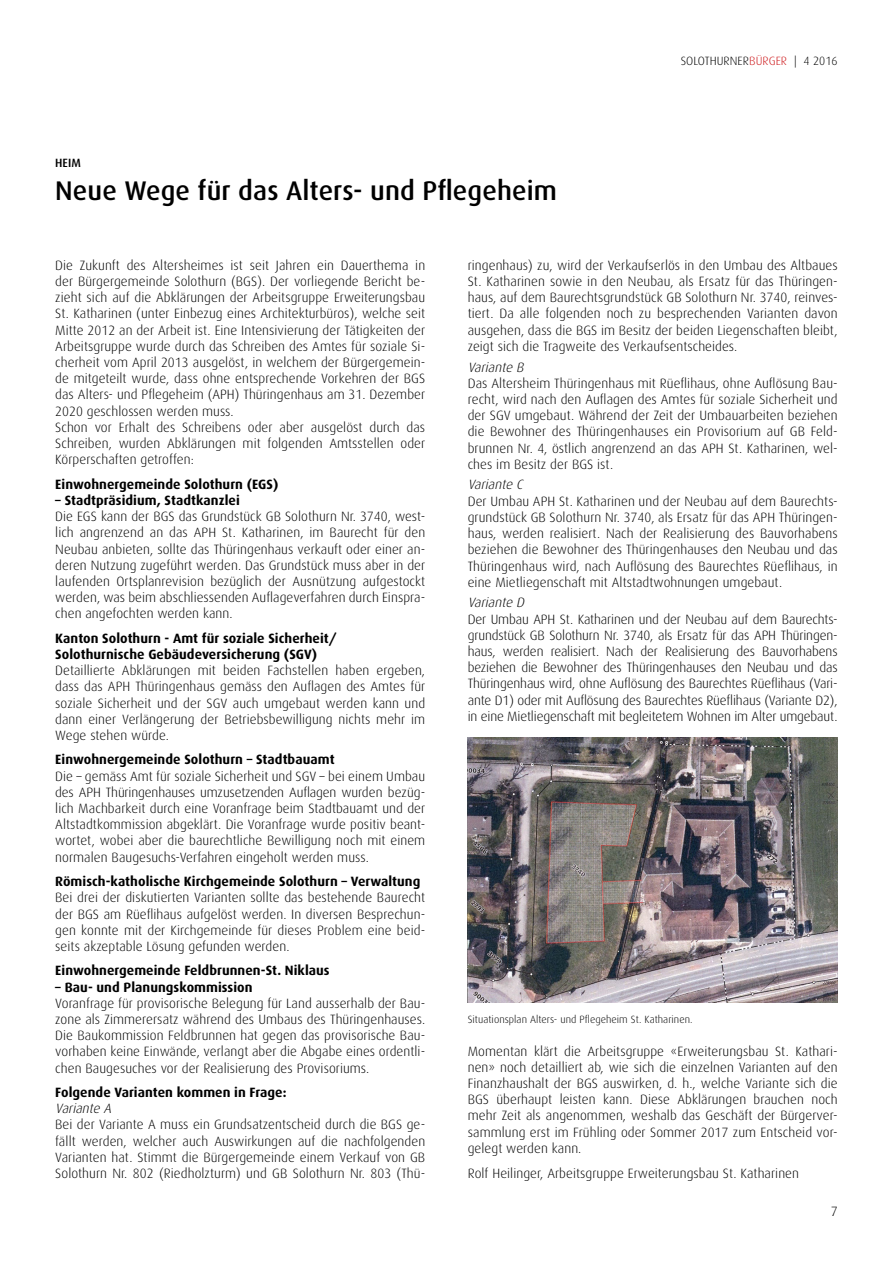
<style>
.page{position:relative;width:893px;height:1263px;background:#fff}
.page>*{position:absolute;margin:0;border:0;box-sizing:border-box;transform-origin:0 0}
.t1{font:500 27px "Dax";letter-spacing:.005em;color:#000}
.t2{font:300 13.5px/16.2px "Dax";letter-spacing:.005em;color:#000;text-align:justify}
.t3{font:700 13.5px/16.2px "Dax";letter-spacing:.005em;color:#000}
.t4{font:italic 300 13.5px "Dax";color:#000}
.t5{font:300 12px "Dax";letter-spacing:.005em;color:#000}
.t6{font:500 12px "Dax";color:#000}
.t7{font:300 10.5px "Dax";letter-spacing:.005em;color:#000}
.s1{color:#cd171a}
</style>
<div class="page">
<img style="left:468px;top:738px;width:370px;height:264px">
<p class="t6" style="left:55px;top:156px;width:27px">HEIM</p>
<h1 class="t1" style="left:55px;top:176px;width:503px">Neue Wege für das Alters- und Pflegeheim</h1>
<p class="t5" style="left:681px;top:54px;width:158px">SOLOTHURNER<span class="s1">BÜRGER</span> | 4 2016</p>
<p class="t2" style="left:55px;top:257px;width:371px;text-align:left">Die Zukunft des Altersheimes ist seit Jahren ein Dauerthema in der Bürgergemeinde Solothurn (BGS). Der vorliegende Bericht be&shy;zieht sich auf die Abklärungen der Arbeitsgruppe Erweiterungsbau St. Katharinen (unter Einbezug eines Architekturbüros), welche seit Mitte 2012 an der Arbeit ist. Eine Intensivierung der Tätigkeiten der Arbeitsgruppe wurde durch das Schreiben des Amtes für soziale Si&shy;cherheit vom April 2013 ausgelöst, in welchem der Bürgergemein&shy;de mitgeteilt wurde, dass ohne entsprechende Vorkehren der BGS das Alters- und Pflegeheim (APH) Thüringenhaus am 31. Dezember 2020 geschlossen werden muss.<br>Schon vor Erhalt des Schreibens oder aber ausgelöst durch das Schreiben, wurden Abklärungen mit folgenden Amtsstellen oder Körperschaften getroffen:</p>
<p class="t3" style="left:55px;top:476px;width:225px">Einwohnergemeinde Solothurn (EGS)</p>
<p class="t3" style="left:55px;top:492px;width:186px">– Stadtpräsidium, Stadtkanzlei</p>
<p class="t2" style="left:55px;top:508px;width:371px">Die EGS kann der BGS das Grundstück GB Solothurn Nr. 3740, west&shy;lich angrenzend an das APH St. Katharinen, im Baurecht für den Neubau anbieten, sollte das Thüringenhaus verkauft oder einer an&shy;deren Nutzung zugeführt werden. Das Grundstück muss aber in der laufenden Ortsplanrevision bezüglich der Ausnützung aufgestockt werden, was beim abschliessenden Auflageverfahren durch Einspra&shy;chen angefochten werden kann.</p>
<p class="t3" style="left:55px;top:630px;width:283px">Kanton Solothurn - Amt für soziale Sicherheit/<br>Solothurnische Gebäudeversicherung (SGV)</p>
<p class="t2" style="left:55px;top:663px;width:371px">Detaillierte Abklärungen mit beiden Fachstellen haben ergeben, dass das APH Thüringenhaus gemäss den Auflagen des Amtes für soziale Sicherheit und der SGV auch umgebaut werden kann und dann einer Verlängerung der Betriebsbewilligung nichts mehr im Wege stehen würde.</p>
<p class="t3" style="left:55px;top:752px;width:281px">Einwohnergemeinde Solothurn – Stadtbauamt</p>
<p class="t2" style="left:55px;top:768px;width:371px">Die – gemäss Amt für soziale Sicherheit und SGV – bei einem Umbau des APH Thüringenhauses umzusetzenden Auflagen wurden bezüg&shy;lich Machbarkeit durch eine Voranfrage beim Stadtbauamt und der Altstadtkommission abgeklärt. Die Voranfrage wurde positiv beant&shy;wortet, wobei aber die baurechtliche Bewilligung noch mit einem normalen Baugesuchs-Verfahren eingeholt werden muss.</p>
<p class="t3" style="left:55px;top:873px;width:367px">Römisch-katholische Kirchgemeinde Solothurn – Verwaltung</p>
<p class="t2" style="left:55px;top:890px;width:371px">Bei drei der diskutierten Varianten sollte das bestehende Baurecht der BGS am Rüeflihaus aufgelöst werden. In diversen Besprechun&shy;gen konnte mit der Kirchgemeinde für dieses Problem eine beid&shy;seits akzeptable Lösung gefunden werden.</p>
<p class="t3" style="left:55px;top:963px;width:276px">Einwohnergemeinde Feldbrunnen-St. Niklaus</p>
<p class="t3" style="left:55px;top:979px;width:199px">– Bau- und Planungskommission</p>
<p class="t2" style="left:55px;top:995px;width:371px">Voranfrage für provisorische Belegung für Land ausserhalb der Bau&shy;zone als Zimmerersatz während des Umbaus des Thüringenhauses.<br>Die Baukommission Feldbrunnen hat gegen das provisorische Bau&shy;vorhaben keine Einwände, verlangt aber die Abgabe eines ordentli&shy;chen Baugesuches vor der Realisierung des Provisoriums.</p>
<p class="t3" style="left:55px;top:1084px;width:233px">Folgende Varianten kommen in Frage:</p>
<p class="t4" style="left:55px;top:1101px;width:61px">Variante A</p>
<p class="t2" style="left:55px;top:1117px;width:371px">Bei der Variante A muss ein Grundsatzentscheid durch die BGS ge&shy;fällt werden, welcher auch Auswirkungen auf die nachfolgenden Varianten hat. Stimmt die Bürgergemeinde einem Verkauf von GB Solothurn Nr. 802 (Riedholzturm) und GB Solothurn Nr. 803 (Thü-</p>
<p class="t2" style="left:468px;top:257px;width:371px">ringenhaus) zu, wird der Verkaufserlös in den Umbau des Altbaues St. Katharinen sowie in den Neubau, als Ersatz für das Thüringen&shy;haus, auf dem Baurechtsgrundstück GB Solothurn Nr. 3740, reinves&shy;tiert. Da alle folgenden noch zu besprechenden Varianten davon ausgehen, dass die BGS im Besitz der beiden Liegenschaften bleibt, zeigt sich die Tragweite des Verkaufsentscheides.</p>
<p class="t4" style="left:468px;top:359px;width:60px">Variante B</p>
<p class="t2" style="left:468px;top:375px;width:371px">Das Altersheim Thüringenhaus mit Rüeflihaus, ohne Auflösung Bau&shy;recht, wird nach den Auflagen des Amtes für soziale Sicherheit und der SGV umgebaut. Während der Zeit der Umbauarbeiten beziehen die Bewohner des Thüringenhauses ein Provisorium auf GB Feld&shy;brunnen Nr. 4, östlich angrenzend an das APH St. Katharinen, wel&shy;ches im Besitz der BGS ist.</p>
<p class="t4" style="left:468px;top:477px;width:59px">Variante C</p>
<p class="t2" style="left:468px;top:493px;width:371px">Der Umbau APH St. Katharinen und der Neubau auf dem Baurechts&shy;grundstück GB Solothurn Nr. 3740, als Ersatz für das APH Thüringen&shy;haus, werden realisiert. Nach der Realisierung des Bauvorhabens beziehen die Bewohner des Thüringenhauses den Neubau und das Thüringenhaus wird, nach Auflösung des Baurechtes Rüeflihaus, in eine Mietliegenschaft mit Altstadtwohnungen umgebaut.</p>
<p class="t4" style="left:468px;top:595px;width:61px">Variante D</p>
<p class="t2" style="left:468px;top:611px;width:371px">Der Umbau APH St. Katharinen und der Neubau auf dem Baurechts&shy;grundstück GB Solothurn Nr. 3740, als Ersatz für das APH Thüringen&shy;haus, werden realisiert. Nach der Realisierung des Bauvorhabens beziehen die Bewohner des Thüringenhauses den Neubau und das Thüringenhaus wird, ohne Auflösung des Baurechtes Rüeflihaus (Vari&shy;ante D1) oder mit Auflösung des Baurechtes Rüeflihaus (Variante D2), in eine Mietliegenschaft mit begleitetem Wohnen im Alter umgebaut.</p>
<p class="t7" style="left:468px;top:1014px;width:226px">Situationsplan Alters- und Pflegeheim St. Katharinen.</p>
<p class="t2" style="left:468px;top:1043px;width:371px">Momentan klärt die Arbeitsgruppe «Erweiterungsbau St. Kathari&shy;nen» noch detailliert ab, wie sich die einzelnen Varianten auf den Finanzhaushalt der BGS auswirken, d. h., welche Variante sich die BGS überhaupt leisten kann. Diese Abklärungen brauchen noch mehr Zeit als angenommen, weshalb das Geschäft der Bürgerver&shy;sammlung erst im Frühling oder Sommer 2017 zum Entscheid vor&shy;gelegt werden kann.</p>
<p class="t2" style="left:468px;top:1165px;width:333px">Rolf Heilinger, Arbeitsgruppe Erweiterungsbau St. Katharinen</p>
<p class="t2" style="left:831px;top:1203px;width:8px">7</p>
</div>
